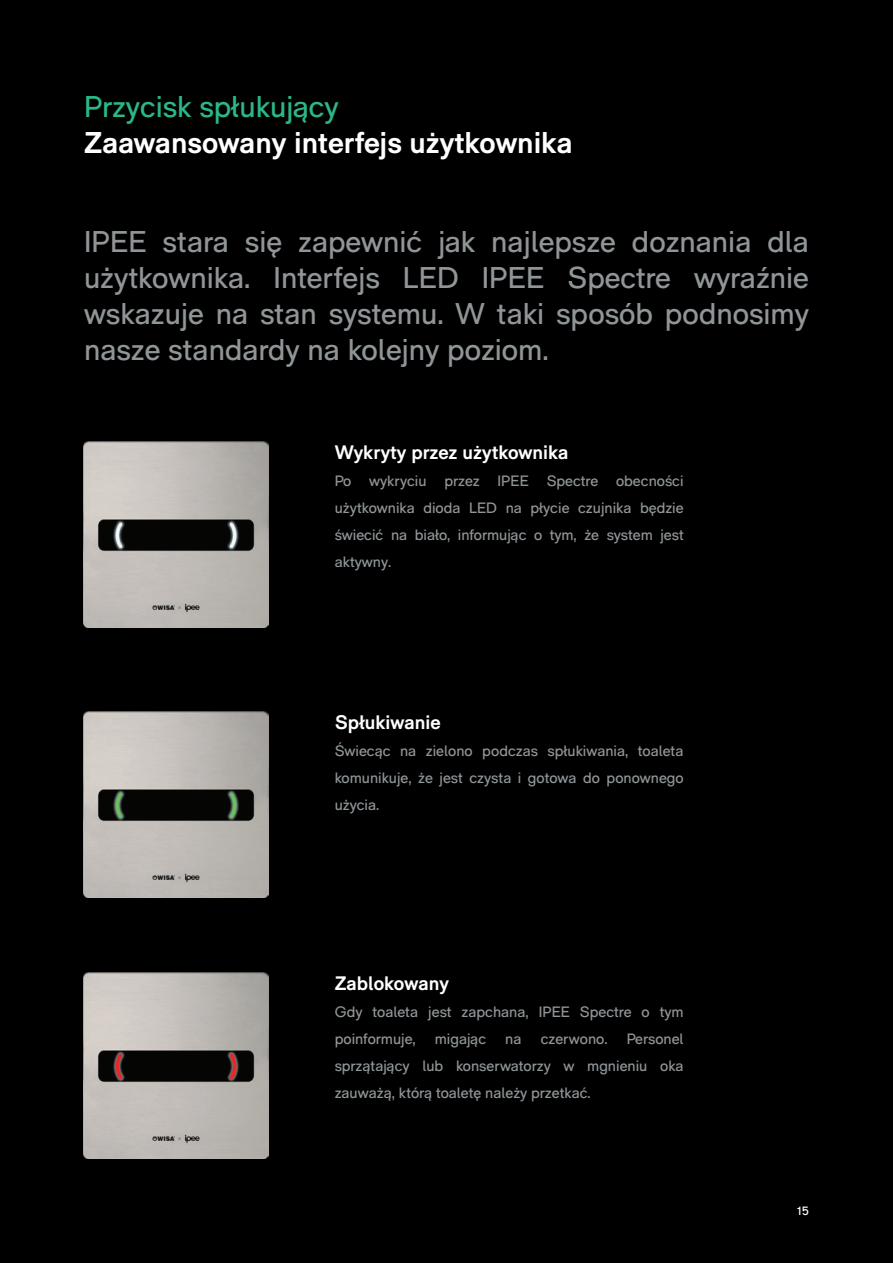
<style>
.page{position:relative;width:893px;height:1263px;background:#000001}
.page>*{position:absolute;margin:0;border:0;box-sizing:border-box;transform-origin:0 0}
.t1{font:30px/36px "RM Pro";color:#909597;text-align:justify}
.t2{font:700 30px "RM Pro";color:#fff}
.t3{font:30px "RM Pro";color:#2bb886}
.t4{font:700 19.5px "RM Pro";color:#fff}
.t5{font:15px/27px "RM Pro";color:#909597;text-align:justify}
.t6{font:12px "RM Pro";color:#fff}
</style>
<div class="page">
<img style="left:84px;top:441px;width:184px;height:186px">
<img style="left:84px;top:711px;width:184px;height:186px">
<img style="left:84px;top:972px;width:184px;height:186px">
<h1 class="t3" style="left:84px;top:89px;width:256px">Przycisk spłukujący</h1>
<h1 class="t2" style="left:84px;top:125px;width:490px">Zaawansowany interfejs użytkownika</h1>
<h1 class="t1" style="left:84px;top:224px;width:726px">IPEE stara się zapewnić jak najlepsze doznania dla użytkownika. Interfejs LED IPEE Spectre wyraźnie wskazuje na stan systemu. W taki sposób podnosimy nasze standardy na kolejny poziom.</h1>
<h2 class="t4" style="left:335px;top:441px;width:235px">Wykryty przez użytkownika</h2>
<p class="t5" style="left:335px;top:468px;width:350px">Po wykryciu przez IPEE Spectre obecności użytkownika dioda LED na płycie czujnika będzie świecić na biało, informując o tym, że system jest aktywny.</p>
<h2 class="t4" style="left:335px;top:711px;width:107px">Spłukiwanie</h2>
<p class="t5" style="left:335px;top:738px;width:350px">Świecąc na zielono podczas spłukiwania, toaleta komunikuje, że jest czysta i gotowa do ponownego użycia.</p>
<h2 class="t4" style="left:335px;top:972px;width:116px">Zablokowany</h2>
<p class="t5" style="left:335px;top:999px;width:350px">Gdy toaleta jest zapchana, IPEE Spectre o tym poinformuje,</p>
<p class="t5" style="left:335px;top:1026px;width:350px;text-indent:292px">Personel sprzątający lub konserwatorzy w mgnieniu oka zauważą, którą toaletę należy przetkać.</p>
<p class="t5" style="left:435px;top:1026px;width:53px">migając</p>
<p class="t5" style="left:505px;top:1026px;width:18px">na</p>
<p class="t5" style="left:541px;top:1026px;width:68px">czerwono.</p>
<p class="t6" style="left:797px;top:1203px;width:13px">15</p>
</div>
